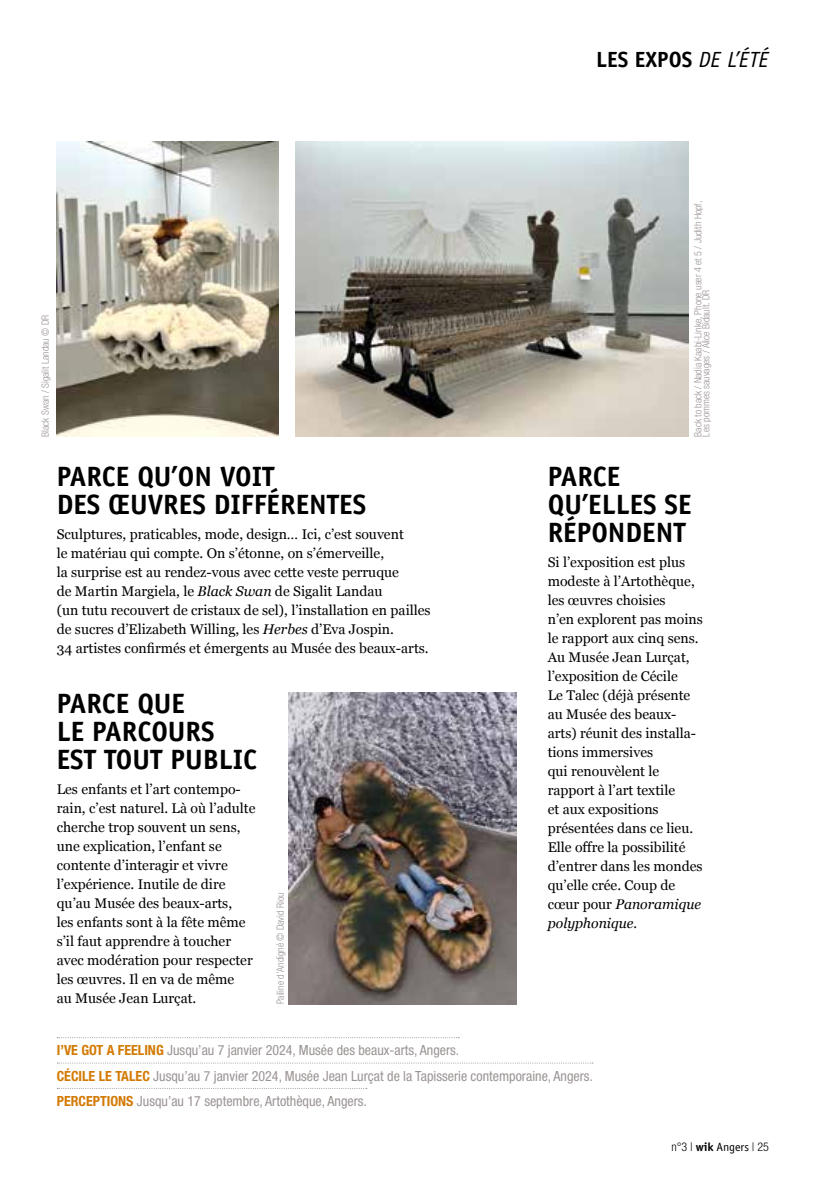
<style>
.page{position:relative;width:823px;height:1191px;background:#fff}
.page>*{position:absolute;margin:0;border:0;box-sizing:border-box;transform-origin:0 0}
.t1{font:700 28px/28px "Officina Sans Std";color:#000}
.t2{font:700 22px "Officina Sans Std";color:#000}
.t3{font:14px/19px "Georgia";color:#000}
.t4{font:condensed 14px/25.4px "Helvetica Neue";color:#9c9494}
.t5{font:300 condensed 12px "Helvetica Neue";color:#000}
.t6{font:300 condensed 10px/8px "Helvetica Neue";color:#9c9494}
.s1{font-style:italic}
.s2{font-weight:400;font-style:italic}
.s3{font-weight:700;color:#d37a05}
.s4{font-family:"Officina Sans Std";font-weight:700;font-stretch:normal}
.s5{font-family:"Officina Sans Std";font-weight:400;font-stretch:normal}
</style>
<div class="page">
<svg style="left:57px;top:1037px;width:402px;height:1px"></svg>
<svg style="left:57px;top:1062px;width:535px;height:1px"></svg>
<svg style="left:57px;top:1088px;width:310px;height:1px"></svg>
<img style="left:295px;top:142px;width:393px;height:295px">
<img style="left:57px;top:142px;width:221px;height:295px">
<img style="left:289px;top:692px;width:227px;height:312px">
<p class="t6" style="left:41px;top:437px;width:123px;rotate:-90deg">Black Swan / Sigalit Landau © DR</p>
<h1 class="t1" style="left:57px;top:462px;width:311px">PARCE QU’ON VOIT<br>DES ŒUVRES DIFFÉRENTES</h1>
<p class="t3" style="left:57px;top:524px;width:375px">Sculptures, praticables, mode, design… Ici, c’est souvent<br>le matériau qui compte. On s’étonne, on s’émerveille,<br>la surprise est au rendez-vous avec cette veste perruque<br>de Martin Margiela, le <span class="s1">Black Swan</span> de Sigalit Landau<br>(un tutu recouvert de cristaux de sel), l’installation en pailles de sucres d’Elizabeth Willing, les <span class="s1">Herbes</span> d’Eva Jospin.<br>34 artistes confirmés et émergents au Musée des beaux-arts.</p>
<h1 class="t1" style="left:57px;top:689px;width:202px">PARCE QUE<br>LE PARCOURS<br>EST TOUT PUBLIC</h1>
<p class="t3" style="left:57px;top:778px;width:200px">Les enfants et l’art contempo&shy;rain, c’est naturel. Là où l’adulte cherche trop souvent un sens, une explication, l’enfant se contente d’interagir et vivre l’expérience. Inutile de dire qu’au Musée des beaux-arts,<br>les enfants sont à la fête même s’il faut apprendre à toucher avec modération pour respecter les œuvres. Il en va de même<br>au Musée Jean Lurçat.</p>
<p class="t6" style="left:276px;top:1004px;width:113px;rotate:-90deg">Pailine d’Andigné © David Riou</p>
<h2 class="t2" style="left:595px;top:46px;width:174px">LES EXPOS <span class="s2">DE L’ÉTÉ</span></h2>
<p class="t6" style="left:693px;top:437px;width:237px;rotate:-90deg">Back to back / Nadia Kaabi-Linke, Phone user 4 et 5 / Judith Hopf,<br>Les pommes sauvages / Alice Bidault. DR</p>
<h1 class="t1" style="left:547px;top:462px;width:145px">PARCE<br>QU’ELLES SE<br>RÉPONDENT</h1>
<p class="t3" style="left:547px;top:552px;width:156px">Si l’exposition est plus modeste à l’Artothèque, les œuvres choisies<br>n’en explorent pas moins le rapport aux cinq sens.<br>Au Musée Jean Lurçat, l’exposition de Cécile<br>Le Talec (déjà présente au Musée des beaux&shy;arts) réunit des installa&shy;tions immersives<br>qui renouvèlent le rapport à l’art textile<br>et aux expositions présentées dans ce lieu.<br>Elle offre la possibilité d’entrer dans les mondes qu’elle crée. Coup de cœur pour <span class="s1">Panoramique polyphonique.</span></p>
<p class="t4" style="left:57px;top:1037px;width:537px"><span class="s3">I’VE GOT A FEELING</span> Jusqu’au 7 janvier 2024, Musée des beaux-arts, Angers.<br><span class="s3">CÉCILE LE TALEC</span> Jusqu’au 7 janvier 2024, Musée Jean Lurçat de la Tapisserie contemporaine, Angers.<br><span class="s3">PERCEPTIONS</span> Jusqu’au 17 septembre, Artothèque, Angers.</p>
<p class="t5" style="left:671px;top:1139px;width:99px">n°3 | <span class="s4">wik</span> <span class="s5">Angers</span> | 25</p>
</div>
